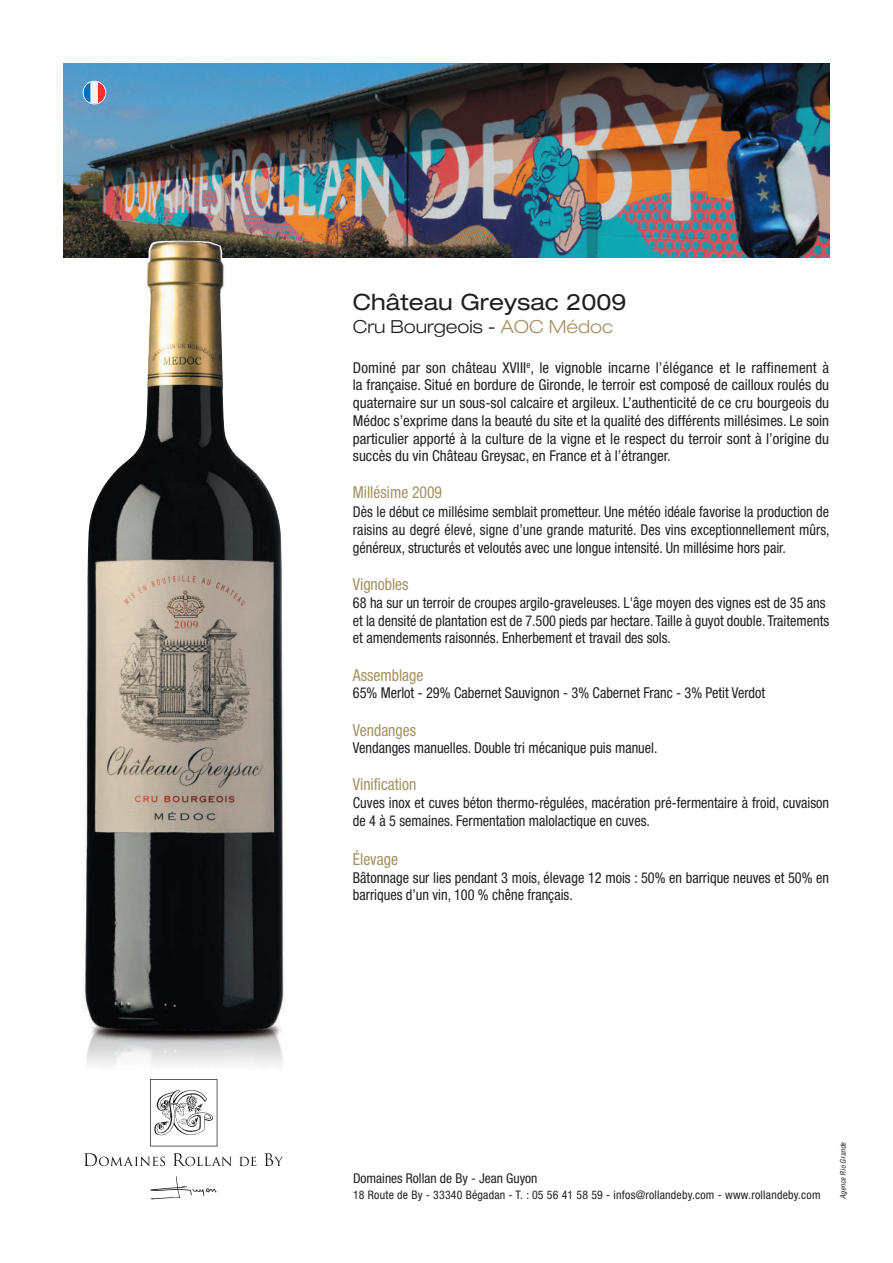
<style>
.page{position:relative;width:893px;height:1263px;background:#fff}
.page>*{position:absolute;margin:0;border:0;box-sizing:border-box;transform-origin:0 0}
.t1{font:expanded 22.5px "Helvetica Neue";color:#231f20}
.t2{font:300 expanded 18px "Helvetica Neue";color:#231f20}
.t3{font:condensed 16.5px "Helvetica Neue";color:#a29161;scale:.95 1}
.t4{font:condensed 15px/17.7px "Helvetica Neue";color:#231f20;scale:.95 1}
.t5{font:condensed 15px/17.7px "Helvetica Neue";color:#231f20;text-align:justify}
.t6{font:condensed 13.5px "Helvetica Neue";color:#231f20}
.t7{font:condensed 11.85px "Helvetica Neue";letter-spacing:.02em;color:#231f20}
.t8{font:italic condensed 7.5px "Helvetica";letter-spacing:.005em;color:#231f20}
.s1{color:#a29161}
</style>
<div class="page">
<img style="left:64px;top:64px;width:765px;height:193px">
<svg style="left:83px;top:82px;width:22px;height:22px"></svg>
<div style="left:83px;top:81px;width:23px;height:23px;border:2px solid #fff;border-radius:50%"></div>
<img style="left:71px;top:241px;width:228px;height:856px">
<svg style="left:150px;top:1176px;width:67px;height:23px"></svg>
<svg style="left:84px;top:1153px;width:81px;height:13px"></svg>
<svg style="left:173px;top:1153px;width:59px;height:13px"></svg>
<svg style="left:239px;top:1157px;width:17px;height:9px"></svg>
<svg style="left:264px;top:1153px;width:19px;height:13px"></svg>
<svg style="left:150px;top:1079px;width:67px;height:67px"></svg>
<h1 class="t1" style="left:353px;top:294px;width:275px">Château Greysac 2009</h1>
<p class="t2" style="left:353px;top:320px;width:262px">Cru Bourgeois - <span class="s1">AOC Médoc</span></p>
<p class="t5" style="left:353px;top:360px;width:478px">Dominé par son château XVIII<sup>e</sup>, le vignoble incarne l’élégance et le raffinement à la française. Situé en bordure de Gironde, le terroir est composé de cailloux roulés du quaternaire sur un sous-sol calcaire et argileux. L’authenticité de ce cru bourgeois du Médoc s’exprime dans la beauté du site et la qualité des différents millésimes. Le soin particulier apporté à la culture de la vigne et le respect du terroir sont à l’origine du succès du vin Château Greysac, en France et à l’étranger.</p>
<p class="t3" style="left:353px;top:487px;width:95px">Millésime 2009</p>
<p class="t4" style="left:353px;top:504px;width:503px;text-align:justify">Dès le début ce millésime semblait prometteur. Une météo idéale favorise la production de raisins au degré élevé, signe d’une grande maturité. Des vins exceptionnellement mûrs, généreux, structurés et veloutés avec une longue intensité. Un millésime hors pair.</p>
<p class="t3" style="left:353px;top:578px;width:60px">Vignobles</p>
<p class="t4" style="left:353px;top:595px;width:503px">68 ha sur un terroir de croupes argilo-graveleuses. L'âge moyen des vignes est de 35 ans et la densité de plantation est de 7.500 pieds par hectare. Taille à guyot double. Traitements et amendements raisonnés. Enherbement et travail des sols.</p>
<p class="t3" style="left:353px;top:669px;width:76px">Assemblage</p>
<p class="t4" style="left:353px;top:685px;width:435px">65% Merlot - 29% Cabernet Sauvignon - 3% Cabernet Franc - 3% Petit Verdot</p>
<p class="t3" style="left:353px;top:724px;width:68px">Vendanges</p>
<p class="t4" style="left:353px;top:740px;width:322px">Vendanges manuelles. Double tri mécanique puis manuel.</p>
<p class="t3" style="left:353px;top:779px;width:68px">Vinification</p>
<p class="t4" style="left:353px;top:795px;width:503px">Cuves inox et cuves béton thermo-régulées, macération pré-fermentaire à froid, cuvaison de 4 à 5 semaines. Fermentation malolactique en cuves.</p>
<p class="t3" style="left:353px;top:853px;width:49px">Élevage</p>
<p class="t4" style="left:353px;top:870px;width:503px">Bâtonnage sur lies pendant 3 mois, élevage 12 mois : 50% en barrique neuves et 50% en barriques d’un vin, 100 % chêne français.</p>
<p class="t6" style="left:353px;top:1174px;width:186px">Domaines Rollan de By - Jean Guyon</p>
<p class="t7" style="left:353px;top:1190px;width:469px">18 Route de By - 33340 Bégadan - T. : 05 56 41 58 59 - infos@rollandeby.com - www.rollandeby.com</p>
<p class="t8" style="left:839px;top:1199px;width:58px;rotate:-90deg">Agence Rio Grande</p>
</div>
